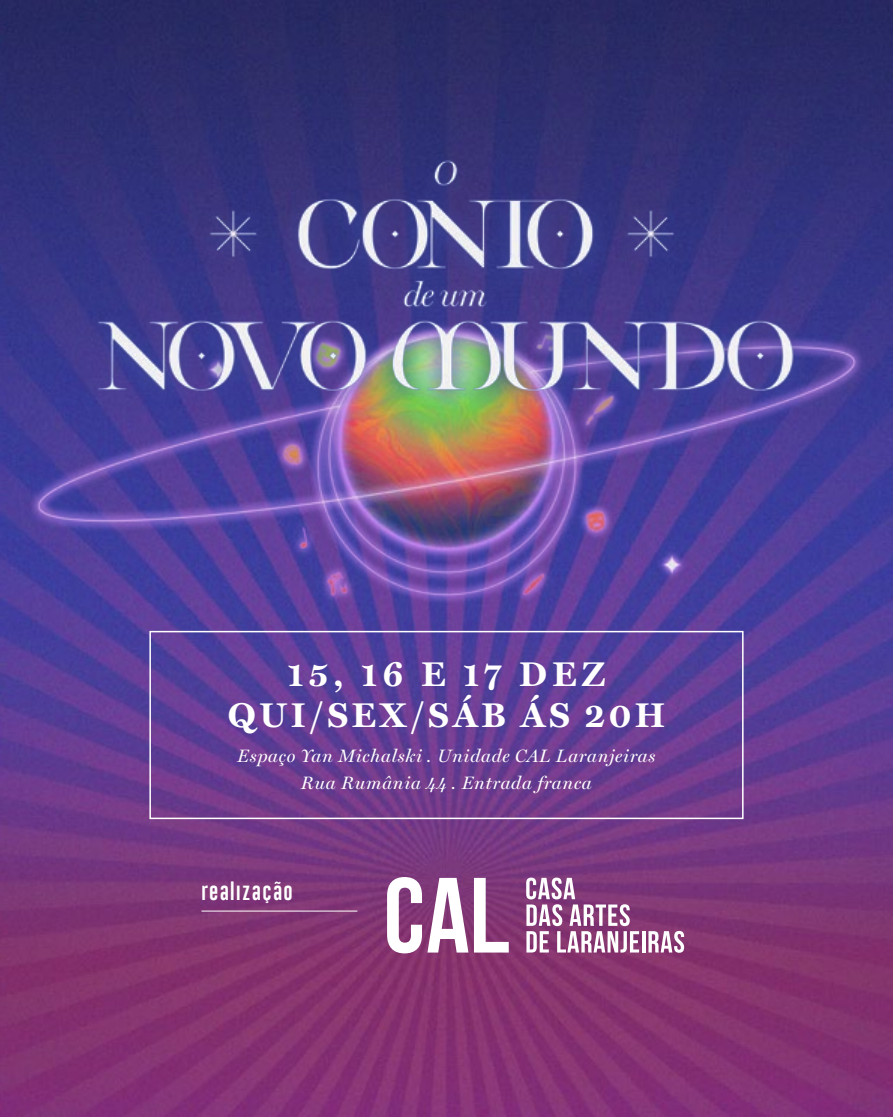
<style>
.page{position:relative;width:893px;height:1117px;background:#fff}
.page>*{position:absolute;margin:0;border:0;box-sizing:border-box;transform-origin:0 0}
.t1{font:700 34.5px/40.5px "Miller Text";letter-spacing:.1em;color:#fff}
.t2{font:18.3px "Gobold Lowplus";letter-spacing:.075em;color:#fff}
.t3{font:italic 18px/27px "Miller Display";letter-spacing:.04em;color:#fff;text-align:center}
</style>
<div class="page">
<img style="left:0;top:0;width:893px;height:1116px">
<hr style="left:202px;top:910px;width:155px;height:1px;background:#fff">
<svg style="left:526px;top:877px;width:113px;height:75px"></svg>
<hr style="left:642px;top:930px;width:3px;height:22px;background:#fff">
<svg style="left:648px;top:930px;width:36px;height:22px"></svg>
<svg style="left:387px;top:876px;width:81px;height:77px"></svg>
<svg style="left:474px;top:877px;width:35px;height:75px"></svg>
<div style="left:149px;top:630px;width:595px;height:189px;border:2px solid #fff"></div>
<img style="left:28px;top:322px;width:837px;height:281px">
<img style="left:80px;top:146px;width:732px;height:268px">
<h1 class="t1" style="left:228px;top:654px;width:439px;text-indent:60px">15, 16 E 17 DEZ<br>QUI/SEX/SÁB ÁS 20H</h1>
<p class="t3" style="left:238px;top:742px;width:419px">Espaço Yan Michalski . Unidade CAL Laranjeiras<br>Rua Rumânia 44 . Entrada franca</p>
<p class="t2" style="left:202px;top:879px;width:93px">realização</p>
</div>
